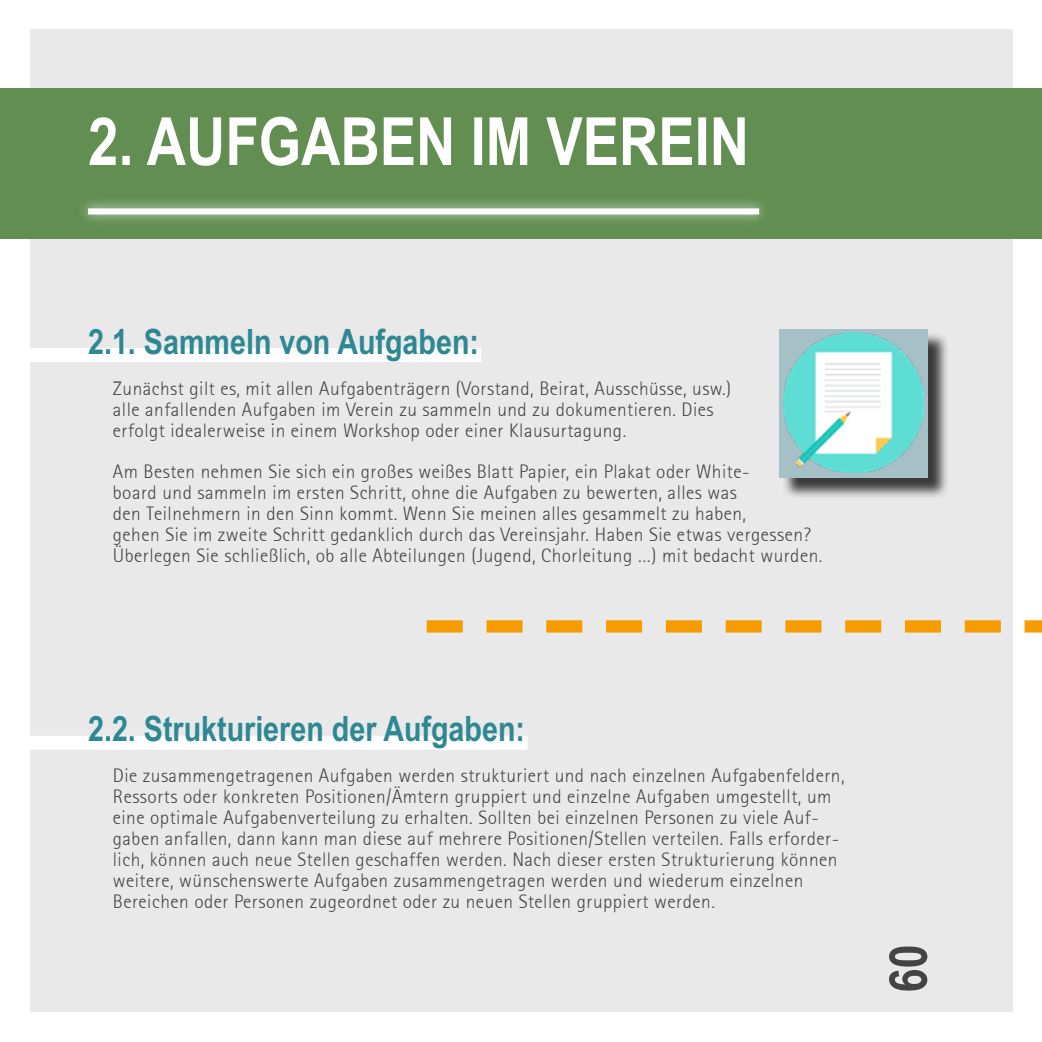
<style>
.page{position:relative;width:1042px;height:1042px;background:#fff}
.page>*{position:absolute;margin:0;border:0;box-sizing:border-box;transform-origin:0 0}
.t1{font:700 66.5px "Arial Narrow";color:#fff}
.t2{font:700 52.5px "Arial Narrow";color:#454444}
.t3{font:700 35px "Arial Narrow";color:#2e8894}
.t4{font:300 19.25px/21px "Rotis Sans Serif";letter-spacing:.025em;color:#454444}
</style>
<div class="page">
<div style="left:30px;top:30px;width:982px;height:982px;background:#e9e9e9"></div>
<div style="left:0;top:88px;width:1042px;height:151px;background:#628f51"></div>
<div style="left:77px;top:197px;width:693px;height:29px;background:#fff;opacity:.75"></div>
<div style="left:88px;top:208px;width:671px;height:6px;background:#fff"></div>
<div style="left:0;top:348px;width:481px;height:14px;background:#fff"></div>
<div style="left:781px;top:331px;width:169px;height:168px;background:#000;opacity:.75"></div>
<div style="left:779px;top:329px;width:149px;height:148px;background:#a6c0c7"></div>
<img style="left:783px;top:332px;width:140px;height:140px">
<svg style="left:427px;top:620px;width:615px;height:12px"></svg>
<div style="left:0;top:736px;width:527px;height:14px;background:#fff"></div>
<h1 class="t1" style="left:88px;top:103px;width:662px">2. AUFGABEN IM VEREIN</h1>
<h3 class="t3" style="left:88px;top:322px;width:392px">2.1. Sammeln von Aufgaben:</h3>
<p class="t4" style="left:113px;top:378px;width:620px">Zunächst gilt es, mit allen Aufgabenträgern (Vorstand, Beirat, Ausschüsse, usw.) alle anfallenden Aufgaben im Verein zu sammeln und zu dokumentieren. Dies erfolgt idealerweise in einem Workshop oder einer Klausurtagung.</p>
<p class="t4" style="left:113px;top:461px;width:711px">Am Besten nehmen Sie sich ein großes weißes Blatt Papier, ein Plakat oder White-<br>board und sammeln im ersten Schritt, ohne die Aufgaben zu bewerten, alles was<br>den Teilnehmern in den Sinn kommt. Wenn Sie meinen alles gesammelt zu haben,<br>gehen Sie im zweite Schritt gedanklich durch das Vereinsjahr. Haben Sie etwas vergessen?<br>Überlegen Sie schließlich, ob alle Abteilungen (Jugend, Chorleitung …) mit bedacht wurden.</p>
<h3 class="t3" style="left:88px;top:708px;width:438px">2.2. Strukturieren der Aufgaben:</h3>
<p class="t4" style="left:113px;top:765px;width:733px">Die zusammengetragenen Aufgaben werden strukturiert und nach einzelnen Aufgabenfeldern, Ressorts oder konkreten Positionen/Ämtern gruppiert und einzelne Aufgaben umgestellt, um eine optimale Aufgabenverteilung zu erhalten. Sollten bei einzelnen Personen zu viele Auf&shy;gaben anfallen, dann kann man diese auf mehrere Positionen/Stellen verteilen. Falls erforder&shy;lich, können auch neue Stellen geschaffen werden. Nach dieser ersten Strukturierung können weitere, wünschenswerte Aufgaben zusammengetragen werden und wiederum einzelnen Bereichen oder Personen zugeordnet oder zu neuen Stellen gruppiert werden.</p>
<h2 class="t2" style="left:938px;top:945px;width:49px;rotate:90deg">09</h2>
</div>
